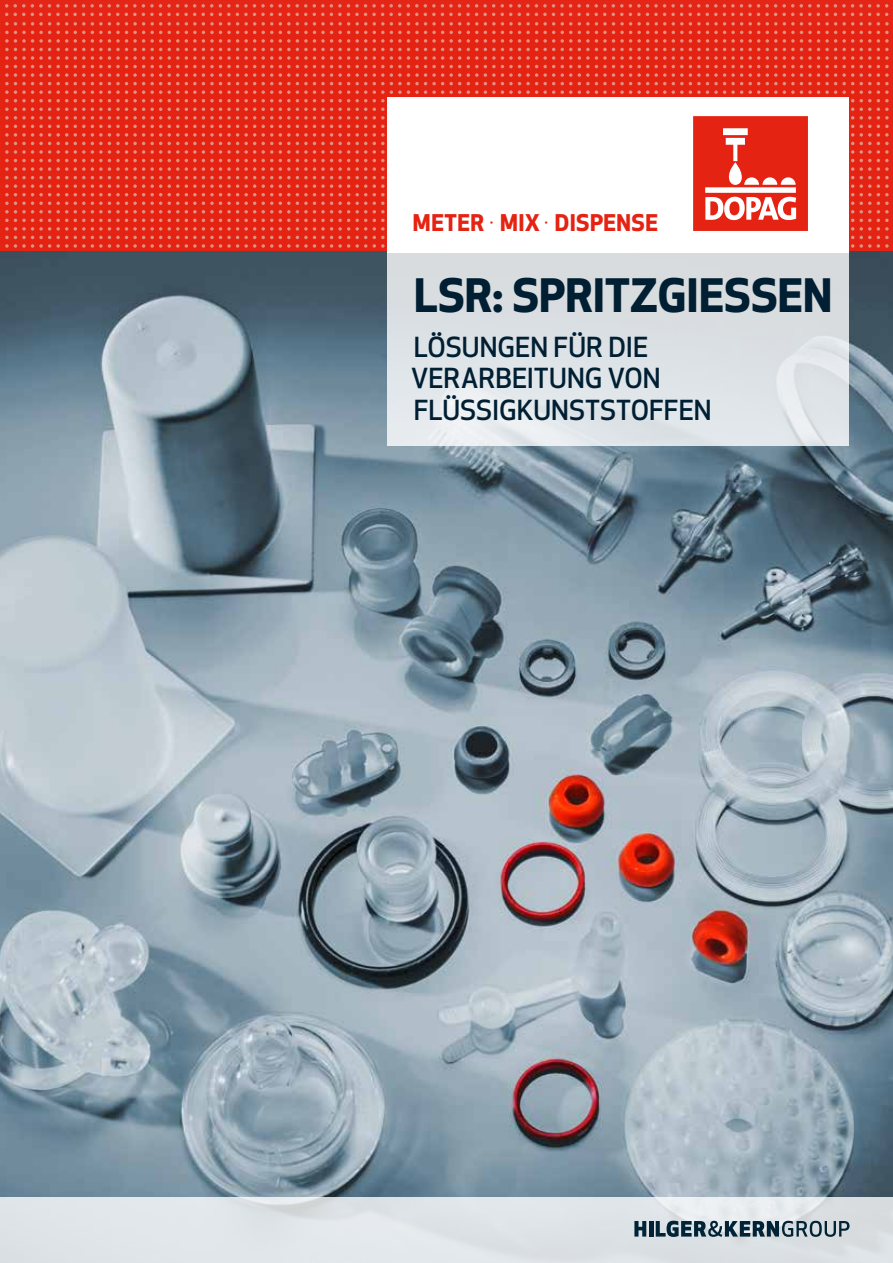
<style>
.page{position:relative;width:893px;height:1263px;background:#fff}
.page>*{position:absolute;margin:0;border:0;box-sizing:border-box;transform-origin:0 0}
.t1{font:700 45px "Apex New";color:#001f33}
.t2{font:500 27px/31.5px "Apex New";color:#001f33}
.t3{font:700 22.5px "Apex New";letter-spacing:.02em;color:#e42313}
.s1{font-weight:400}
</style>
<div class="page">
<div style="left:0;top:0;width:893px;height:253px;background:#e42313"></div>
<svg style="left:0;top:108px;width:68px;height:144px"></svg>
<svg style="left:74px;top:108px;width:88px;height:144px"></svg>
<svg style="left:168px;top:108px;width:199px;height:144px"></svg>
<svg style="left:373px;top:108px;width:14px;height:144px"></svg>
<svg style="left:877px;top:108px;width:12px;height:144px"></svg>
<img style="left:0;top:252px;width:893px;height:945px">
<div style="left:387px;top:97px;width:461px;height:156px;background:#fff"></div>
<div style="left:387px;top:253px;width:461px;height:192px;background:linear-gradient(to bottom,#d5dadc,#e5eaee)"></div>
<div style="left:0;top:1197px;width:893px;height:66px;background:#dfe5e9"></div>
<svg style="left:672px;top:108px;width:199px;height:154px"></svg>
<svg style="left:634px;top:1221px;width:12px;height:15px"></svg>
<hr style="left:649px;top:1221px;width:4px;height:15px;background:#002337">
<svg style="left:656px;top:1221px;width:193px;height:16px"></svg>
<svg style="left:5px;top:4px;width:884px;height:98px"></svg>
<p class="t3" style="left:413px;top:206px;width:246px">METER <span class="s1">·</span> MIX <span class="s1">·</span> DISPENSE</p>
<h1 class="t1" style="left:414px;top:263px;width:420px">LSR: SPRITZGIESSEN</h1>
<p class="t2" style="left:411px;top:331px;width:302px">LÖSUNGEN FÜR DIE<br>VERARBEITUNG VON<br>FLÜSSIGKUNSTSTOFFEN</p>
</div>
